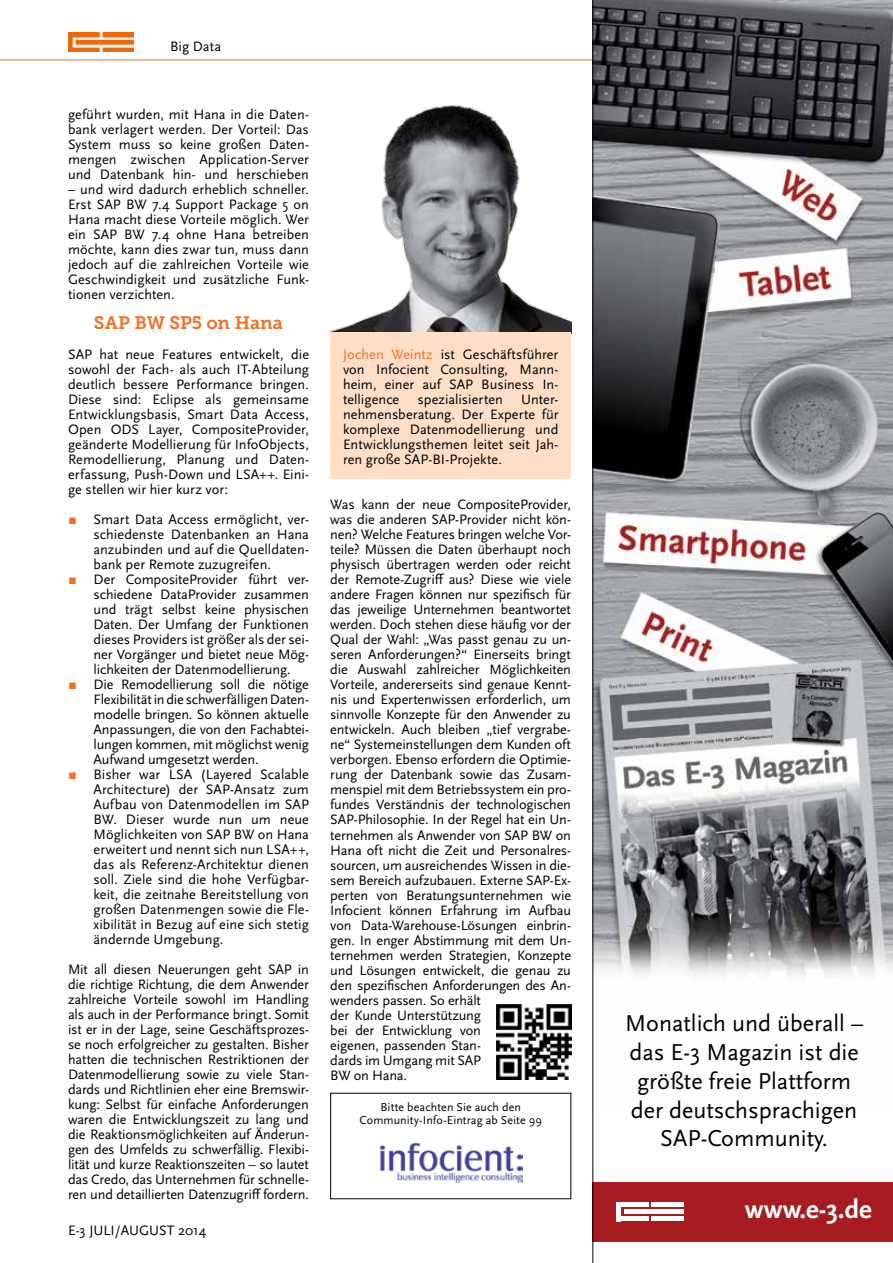
<style>
.page{position:relative;width:893px;height:1263px;background:#fff}
.page>*{position:absolute;margin:0;border:0;box-sizing:border-box;transform-origin:0 0}
.t1{font:700 27px "Scala Sans OT";color:#fff}
.t2{font:24px/28.8px "Scala Sans OT";color:#000;text-align:center}
.t3{font:18px "Museo Slab 700";color:#f36f21}
.t4{font:14.25px/15px "Scala Sans OT";letter-spacing:-.01em;color:#000;text-align:justify}
.t5{font:12px/13.5px "Scala Sans OT";letter-spacing:.01em;color:#000;text-align:center}
.s1{font-style:italic;color:#f36f21}
.s2{color:#f36f21}
</style>
<div class="page">
<img style="left:68px;top:32px;width:66px;height:19px">
<hr style="left:0;top:60px;width:893px;height:1px;background:#f36f21">
<img style="left:330px;top:105px;width:241px;height:228px">
<svg style="left:592px;top:0;width:301px;height:1263px"></svg>
<img style="left:496px;top:1004px;width:75px;height:75px">
<img style="left:379px;top:1143px;width:144px;height:39px">
<div style="left:330px;top:333px;width:241px;height:146px;background:#fedec7"></div>
<p class="t4" style="left:170px;top:39px;width:53px">Big Data</p>
<p class="t4" style="left:68px;top:107px;width:242px">geführt wurden, mit Hana in die Daten&shy;bank verlagert werden. Der Vorteil: Das System muss so keine großen Daten&shy;mengen zwischen Application-Server und Datenbank hin- und herschieben</p>
<p class="t4" style="left:68px;top:182px;width:242px">– und wird dadurch erheblich schneller.<br>Erst SAP BW 7.4 Support Package 5 on Hana macht diese Vorteile möglich. Wer ein SAP BW 7.4 ohne Hana betreiben möchte, kann dies zwar tun, muss dann jedoch auf die zahlreichen Vorteile wie Geschwindigkeit und zusätzliche Funk&shy;tionen verzichten.</p>
<p class="t3" style="left:94px;top:313px;width:191px">SAP BW SP5 on Hana</p>
<p class="t4" style="left:68px;top:347px;width:242px">SAP hat neue Features entwickelt, die sowohl der Fach- als auch IT-Abteilung deutlich bessere Performance bringen.<br>Diese sind: Eclipse als gemeinsame Entwicklungsbasis, Smart Data Access, Open ODS Layer, CompositeProvider, geänderte Modellierung für InfoObjects, Remodellierung, Planung und Daten&shy;erfassung, Push-Down und LSA++. Eini&shy;ge stellen wir hier kurz vor:</p>
<p class="t4" style="left:94px;top:512px;width:217px;text-indent:-26px"><span class="s1">▪</span> Smart Data Access ermöglicht, ver&shy;schiedenste Datenbanken an Hana anzubinden und auf die Quelldaten&shy;bank per Remote zuzugreifen.</p>
<p class="t4" style="left:94px;top:572px;width:217px;text-indent:-26px"><span class="s1">▪</span> Der CompositeProvider führt ver&shy;schiedene DataProvider zusammen und trägt selbst keine physischen Daten. Der Umfang der Funktionen dieses Providers ist größer als der sei&shy;ner Vorgänger und bietet neue Mög&shy;lichkeiten der Datenmodellierung.</p>
<p class="t4" style="left:94px;top:677px;width:217px;text-indent:-26px"><span class="s1">▪</span> Die Remodellierung soll die nötige Flexibilität in die schwerfälligen Daten&shy;modelle bringen. So können aktuelle Anpassungen, die von den Fachabtei&shy;lungen kommen, mit möglichst wenig Aufwand umgesetzt werden.</p>
<p class="t4" style="left:94px;top:767px;width:217px;text-indent:-26px"><span class="s1">▪</span> Bisher war LSA (Layered Scalable Architecture) der SAP-Ansatz zum Aufbau von Datenmodellen im SAP BW. Dieser wurde nun um neue Möglichkeiten von SAP BW on Hana erweitert und nennt sich nun LSA++, das als Referenz-Architektur dienen soll. Ziele sind die hohe Verfügbar&shy;keit, die zeitnahe Bereitstellung von großen Datenmengen sowie die Fle&shy;xibilität in Bezug auf eine sich stetig ändernde Umgebung.</p>
<p class="t4" style="left:68px;top:962px;width:242px">Mit all diesen Neuerungen geht SAP in die richtige Richtung, die dem Anwender zahlreiche Vorteile sowohl im Handling als auch in der Performance bringt. Somit ist er in der Lage, seine Geschäftsprozes&shy;se noch erfolgreicher zu gestalten. Bisher hatten die technischen Restriktionen der Datenmodellierung sowie zu viele Stan&shy;dards und Richtlinien eher eine Bremswir&shy;kung: Selbst für einfache Anforderungen waren die Entwicklungszeit zu lang und die Reaktionsmöglichkeiten auf Änderun&shy;gen des Umfelds zu schwerfällig. Flexibi&shy;lität und kurze Reaktionszeiten – so lautet das Credo, das Unternehmen für schnelle&shy;ren und detaillierten Datenzugriff fordern.</p>
<p class="t4" style="left:68px;top:1223px;width:140px">E-3 JULI/AUGUST 2014</p>
<p class="t4" style="left:343px;top:347px;width:217px"><span class="s2">Jochen Weintz</span> ist Geschäftsführer von Infocient Consulting, Mann&shy;heim, einer auf SAP Business In&shy;telligence</p>
<p class="t4" style="left:417px;top:392px;width:87px">spezialisierten</p>
<p class="t4" style="left:343px;top:392px;width:217px;text-indent:178px">Unter&shy;nehmensberatung. Der Experte für komplexe Datenmodellierung und Entwicklungsthemen leitet seit Jah&shy;ren große SAP-BI-Projekte.</p>
<p class="t4" style="left:330px;top:497px;width:242px;text-align:left">Was kann der neue CompositeProvider, was die anderen SAP-Provider nicht kön&shy;nen? Welche Features bringen welche Vor&shy;teile? Müssen die Daten überhaupt noch physisch übertragen werden oder reicht der Remote-Zugriff aus? Diese wie viele andere Fragen können nur spezifisch für das jeweilige Unternehmen beantwortet werden. Doch stehen diese häufig vor der Qual der Wahl: „Was passt genau zu un&shy;seren Anforderungen?“ Einerseits bringt die Auswahl zahlreicher Möglichkeiten Vorteile, andererseits sind genaue Kennt&shy;nis und Expertenwissen erforderlich, um sinnvolle Konzepte für den Anwender zu entwickeln. Auch bleiben „tief vergrabe&shy;ne“ Systemeinstellungen dem Kunden oft verborgen. Ebenso erfordern die Optimie&shy;rung der Datenbank sowie das Zusam&shy;menspiel mit dem Betriebssystem ein pro&shy;fundes Verständnis der technologischen SAP-Philosophie. In der Regel hat ein Un&shy;ternehmen als Anwender von SAP BW on Hana oft nicht die Zeit und Personalres&shy;sourcen, um ausreichendes Wissen in die&shy;sem Bereich aufzubauen. Externe SAP-Ex&shy;perten von Beratungsunternehmen wie Infocient können Erfahrung im Aufbau von Data-Warehouse-Lösungen einbrin&shy;gen. In enger Abstimmung mit dem Un&shy;ternehmen werden Strategien, Konzepte und Lösungen entwickelt, die genau zu den spezifischen Anforderungen des An&shy;wenders passen. So erhält<br>der Kunde Unterstützung<br>bei der Entwicklung von<br>eigenen, passenden Stan-<br>dards im Umgang mit SAP<br>BW on Hana.</p>
<p class="t5" style="left:360px;top:1100px;width:184px">Bitte beachten Sie auch den<br>Community-Info-Eintrag ab Seite 99</p>
<h2 class="t2" style="left:625px;top:1009px;width:239px">Monatlich und überall – das E-3 Magazin ist die größte freie Plattform der deutschsprachigen<br>SAP-Community.</h2>
<h1 class="t1" style="left:745px;top:1193px;width:128px">www.e-3.de</h1>
</div>
